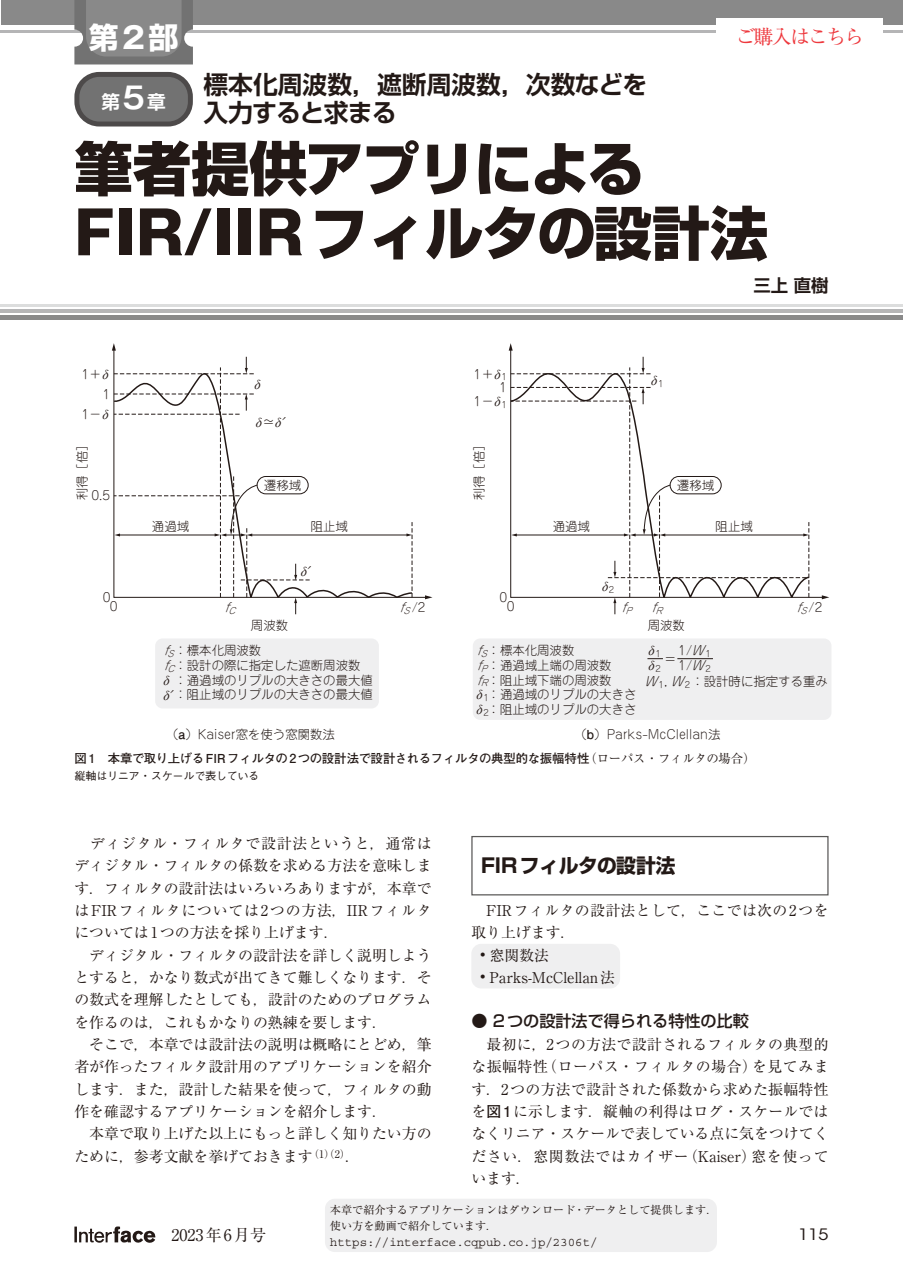
<style>
.page{position:relative;width:903px;height:1275px;background:#fff}
.page>*{position:absolute;margin:0;border:0;box-sizing:border-box;transform-origin:0 0}
.t1{font:800 58.27px/64.6px "Shin Go Pro";letter-spacing:-.035em;color:#231916}
.t2{font:700 29.75px "Shin Go Pro";color:#fff}
.t3{font:700 24.85px/28.5px "Shin Go Pro De";color:#231916}
.t4{font:700 19.78px "Shin Go Pro";color:#231916}
.t5{font:19.78px "Ryumin Pr 6 N";letter-spacing:-.09em;color:#ee383d}
.t6{font:700 18.55px "Shin Go Pro De";color:#fff}
.t7{font:700 17.32px "Shin Go Pro De";color:#231916}
.t8{font:500 16.1px "Shin Go Pro";color:#231916}
.t9{font:16.1px "Ryumin Pro";color:#231916}
.t10{font:15.58px "ITC Avant Garde Std";color:#231916;scale:1.11 1}
.t11{font:14.88px/22.4px "Ryumin Pro";color:#231916}
.t12{font:14.88px "Ryumin Pro";letter-spacing:.025em;color:#231916}
.t13{font:300 12.42px/9.8px "Jun 101 Pro";color:#231916;text-align:center}
.t14{font:700 12.42px "Futo Go B101 Pro";letter-spacing:-.035em;color:#231916}
.t15{font:12.42px "Courier Std";color:#231916}
.t16{font:italic 300 12.42px/14.9px "Jun 101 Pro";color:#231916;text-align:justify}
.t17{font:12.42px/14.9px "Ryumin Pro";color:#231916}
.t18{font:11.2px/16.1px "Ryumin Pro";color:#231916}
.t19{font:500 11.2px "Gothic BBB Pro";letter-spacing:-.035em;color:#231916}
.s1{font-family:"Gothic MB101 Pro"}
.s2{font-family:"Gothic MB101 Pro De";font-size:29.75px}
.s3{font-family:"Gothic MB101 Pro De"}
.s4{font-family:"Ryumin Pro";font-weight:400}
.s5{font-family:"Jun 101 Pro";font-weight:300}
.s6{font-style:italic}
.s7{font-family:"Futo Go B101 Pro";font-weight:700}
.s8{font-size:12.25px}
</style>
<div class="page">
<svg style="left:74px;top:1226px;width:81px;height:17px"></svg>
<hr style="left:0;top:30px;width:903px;height:2px;background:#b5b5b6">
<div style="left:1px;top:0;width:902px;height:25px;background:#898989"></div>
<hr style="left:0;top:309px;width:903px;height:4px;background:#b5b5b6">
<div style="left:0;top:315px;width:903px;height:5px;background:#898989"></div>
<hr style="left:0;top:304px;width:903px;height:2px;background:#dcdddd">
<div style="left:471px;top:836px;width:357px;height:59px;border:1px solid #595857"></div>
<div style="left:471px;top:944px;width:149px;height:44px;background:#efeff0;border-radius:10px"></div>
<div style="left:473px;top:638px;width:358px;height:82px;background:#efeff0;border-radius:7px"></div>
<div style="left:155px;top:638px;width:224px;height:70px;background:#efeff0;border-radius:7px"></div>
<svg style="left:822px;top:595px;width:7px;height:4px"></svg>
<svg style="left:509px;top:343px;width:4px;height:8px"></svg>
<svg style="left:511px;top:357px;width:298px;height:257px"></svg>
<svg style="left:425px;top:595px;width:7px;height:4px"></svg>
<svg style="left:112px;top:343px;width:4px;height:8px"></svg>
<svg style="left:113px;top:365px;width:300px;height:233px"></svg>
<hr style="left:251px;top:535px;width:156px;height:1px;background:#231916">
<svg style="left:406px;top:522px;width:7px;height:75px"></svg>
<svg style="left:114px;top:357px;width:196px;height:257px"></svg>
<svg style="left:647px;top:658px;width:16px;height:1px"></svg>
<hr style="left:677px;top:658px;width:36px;height:1px;background:#231916">
<div style="left:77px;top:74px;width:113px;height:50px;background:#727272;border-radius:22px"></div>
<div style="left:74px;top:72px;width:119px;height:54px;border:5px solid #4d4a4a;border-radius:22px"></div>
<svg style="left:74px;top:0;width:119px;height:64px"></svg>
<div style="left:325px;top:1199px;width:392px;height:53px;background:#efeff0;border-radius:10px"></div>
<div style="left:716px;top:18px;width:167px;height:34px;background:#fff"></div>
<h2 class="t2" style="left:89px;top:14px;width:91px">第<span class="s1">2</span>部</h2>
<p class="t6" style="left:101px;top:87px;width:66px">第<span class="s2">5</span>章</p>
<h3 class="t3" style="left:203px;top:67px;width:445px">標本化周波数<span class="s3">，</span>遮断周波数<span class="s3">，</span>次数などを入力すると求まる</h3>
<h3 class="t5" style="left:736px;top:21px;width:130px">ご購入はこちら</h3>
<h1 class="t1" style="left:74px;top:130px;width:695px">筆者提供アプリによる<br><span class="s1">FIR/IIR</span>フィルタの設計法</h1>
<p class="t13" style="left:81px;top:362px;width:32px;line-height:20.5px;text-align:right">1＋<span class="s4">δ<br></span>1</p>
<p class="t13" style="left:81px;top:408px;width:32px">1－<span class="s4">δ</span></p>
<p class="t13" style="left:76px;top:500px;width:64px;rotate:-90deg">利得［倍］</p>
<p class="t13" style="left:91px;top:489px;width:20px">0.5</p>
<p class="t13" style="left:103px;top:591px;width:17px">0<br>0</p>
<p class="t17" style="left:251px;top:376px;width:14px">δ</p>
<p class="t17" style="left:253px;top:414px;width:43px">δ δ<span class="s5">′</span></p>
<p class="t13" style="left:262px;top:416px;width:14px">≃</p>
<p class="t13" style="left:264px;top:479px;width:39px">遷移域</p>
<p class="t13" style="left:152px;top:520px;width:39px">通過域</p>
<p class="t13" style="left:311px;top:520px;width:39px">阻止域</p>
<p class="t17" style="left:298px;top:563px;width:24px">δ<span class="s5">′</span></p>
<p class="t16" style="left:225px;top:598px;width:16px">f<sub>C</sub></p>
<p class="t13" style="left:400px;top:601px;width:28px"><span class="s6">f</span><sub>S</sub>/2</p>
<p class="t13" style="left:251px;top:619px;width:39px">周波数</p>
<p class="t13" style="left:174px;top:644px;width:88px">：標本化周波数</p>
<p class="t13" style="left:174px;top:659px;width:188px">：設計の際に指定した遮断周波数</p>
<p class="t13" style="left:160px;top:674px;width:214px"><span class="s4">δ</span>：通過域のリプルの大きさの最大値</p>
<p class="t13" style="left:174px;top:688px;width:200px">：阻止域のリプルの大きさの最大値</p>
<p class="t16" style="left:164px;top:641px;width:16px">f<sub>S </sub>f<sub>C</sub></p>
<p class="t17" style="left:160px;top:687px;width:24px">δ<span class="s5">′</span></p>
<p class="t13" style="left:474px;top:366px;width:35px;line-height:13.7px;text-align:right">1 ＋<span class="s4">δ</span><sub>1<br></sub>1<br>1 －<span class="s4">δ</span><sub>1</sub></p>
<p class="t17" style="left:648px;top:372px;width:17px">δ<sub>1</sub></p>
<p class="t13" style="left:473px;top:500px;width:64px;rotate:-90deg">利得［倍］</p>
<p class="t13" style="left:677px;top:479px;width:39px">遷移域</p>
<p class="t7" style="left:753px;top:271px;width:77px">三上 直樹</p>
<p class="t13" style="left:499px;top:591px;width:17px">0<br>0</p>
<p class="t13" style="left:553px;top:520px;width:39px">通過域</p>
<p class="t13" style="left:715px;top:520px;width:39px">阻止域</p>
<p class="t17" style="left:599px;top:578px;width:17px">δ<sub>2</sub></p>
<p class="t16" style="left:621px;top:598px;width:16px">f<sub>P</sub></p>
<p class="t16" style="left:651px;top:598px;width:16px">f<sub>R</sub></p>
<p class="t13" style="left:796px;top:601px;width:28px"><span class="s6">f</span><sub>S</sub>/2</p>
<p class="t13" style="left:648px;top:619px;width:39px">周波数</p>
<p class="t13" style="left:488px;top:644px;width:88px">：標本化周波数</p>
<p class="t13" style="left:488px;top:659px;width:126px">：通過域上端の周波数</p>
<p class="t13" style="left:488px;top:674px;width:126px">：阻止域下端の周波数</p>
<p class="t13" style="left:473px;top:688px;width:164px"><span class="s4">δ</span><sub>1</sub>：通過域のリプルの大きさ</p>
<p class="t13" style="left:473px;top:703px;width:164px"><span class="s4">δ</span><sub>2</sub>：阻止域のリプルの大きさ</p>
<p class="t16" style="left:477px;top:641px;width:16px">f<sub>S </sub>f<sub>P </sub>f<sub>R</sub></p>
<p class="t17" style="left:646px;top:642px;width:17px">δ<sub>1 </sub>δ<sub>2</sub></p>
<p class="t16" style="left:691px;top:642px;width:20px">W</p>
<p class="t13" style="left:678px;top:644px;width:34px">1/ <sub>1</sub></p>
<p class="t13" style="left:664px;top:653px;width:14px">＝</p>
<p class="t13" style="left:678px;top:659px;width:34px">1/<span class="s6">W</span><sub>2</sub></p>
<p class="t13" style="left:644px;top:675px;width:185px"><span class="s6">W</span><sub>1</sub>， ：設計時に指定する重み</p>
<p class="t16" style="left:670px;top:672px;width:21px">W<sub>2</sub></p>
<p class="t13" style="left:166px;top:727px;width:170px">（<span class="s7">a</span>）Kaiser窓を使う窓関数法</p>
<p class="t13" style="left:574px;top:727px;width:147px">（<span class="s7">b</span>）Parks-McClellan法</p>
<p class="t14" style="left:74px;top:748px;width:683px">図 1　本章で取り上げる FIR フィルタの 2 つの設計法で設計されるフィルタの典型的な振幅特性<span class="s4">（ローパス・フィルタの場合）</span></p>
<p class="t19" style="left:74px;top:767px;width:186px">縦軸はリニア・スケールで表している</p>
<p class="t11" style="left:74px;top:831px;width:359px">　ディジタル・フィルタで設計法というと，通常はディジタル・フィルタの係数を求める方法を意味します．フィルタの設計法はいろいろありますが，本章ではFIRフィルタについては2つの方法，IIRフィルタについては1つの方法を採り上げます．<br>　ディジタル・フィルタの設計法を詳しく説明しようとすると，かなり数式が出てきて難しくなります．その数式を理解したとしても，設計のためのプログラムを作るのは，これもかなりの熟練を要します．<br>　そこで，本章では設計法の説明は概略にとどめ，筆者が作ったフィルタ設計用のアプリケーションを紹介します．また，設計した結果を使って，フィルタの動作を確認するアプリケーションを紹介します．<br>　本章で取り上げた以上にもっと詳しく知りたい方のために，参考文献を挙げておきます<sup>（1）（2）</sup>．</p>
<h3 class="t4" style="left:481px;top:850px;width:196px">FIRフィルタの設計法</h3>
<p class="t12" style="left:471px;top:899px;width:359px">　FIRフィルタの設計法として，ここでは次の2つを</p>
<p class="t11" style="left:471px;top:920px;width:106px">取り上げます．</p>
<p class="t11" style="left:480px;top:943px;width:70px"><span class="s8">・</span>窓関数法</p>
<p class="t11" style="left:480px;top:965px;width:137px"><span class="s8">・</span> Parks-McClellan法</p>
<p class="t8" style="left:471px;top:1008px;width:279px">● 2つの設計法で得られる特性の比較</p>
<p class="t11" style="left:471px;top:1032px;width:359px;text-align:justify;text-indent:15px">最初に，2つの方法で設計されるフィルタの典型的な振幅特性（ローパス・フィルタの場合）を見てみます．2つの方法で設計された係数から求めた振幅特性を<span class="s7">図1</span>に示します．縦軸の利得はログ・スケールではなくリニア・スケールで表している点に気をつけてください．窓関数法ではカイザー（Kaiser）窓を使っています．</p>
<p class="t18" style="left:330px;top:1200px;width:389px">本章で紹介するアプリケーションはダウンロード・データとして提供します．使い方を動画で紹介しています．</p>
<p class="t15" style="left:330px;top:1235px;width:269px">https://interface.cqpub.co.jp/2306t/</p>
<p class="t9" style="left:155px;top:1222px;width:112px">　2023年6月号</p>
<p class="t10" style="left:798px;top:1225px;width:29px">115</p>
</div>
